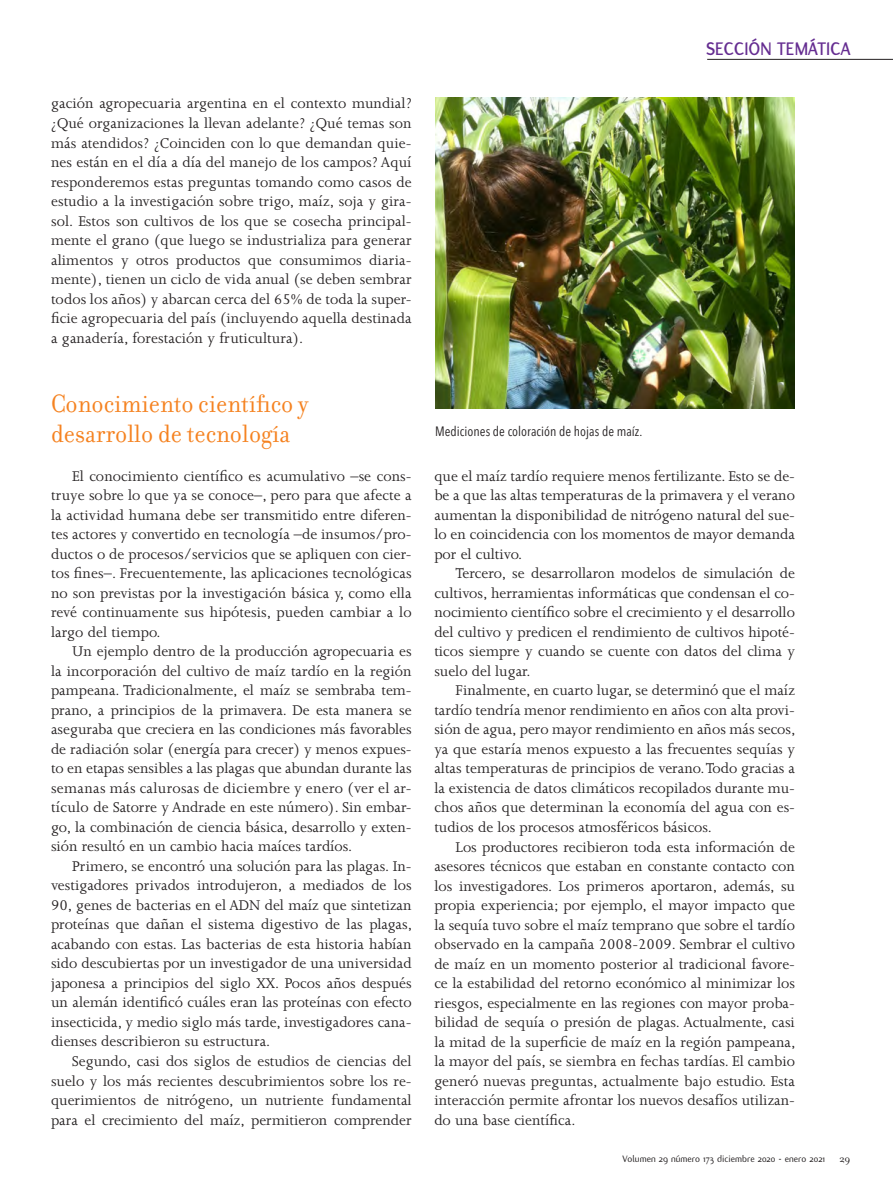
<style>
.page{position:relative;width:893px;height:1191px;background:#fff}
.page>*{position:absolute;margin:0;border:0;box-sizing:border-box;transform-origin:0 0}
._1_línea_Subtítulos{font:27px/30px "Filosofia";color:#f58220;scale:.95 1}
.t1{font:700 19.5px "Flux";letter-spacing:.01em;color:#652d91;scale:.95 1}
.Txt_gral{font:16.2px/19.5px "Joanna MT Std";color:#231f20;text-align:justify}
.Epígrafes{font:condensed 13.5px "Avenir Next LT Pro";letter-spacing:.005em;color:#231f20}
.t2{font:11.25px "Filosofia";color:#231f20}
.t3{font:10.2px "Flux";color:#231f20}
.s1{font-family:"Joanna"}
</style>
<div class="page">
<hr style="left:707px;top:59px;width:186px;height:1px;background:#231f20">
<img style="left:435px;top:98px;width:360px;height:310px">
<p class="Txt_gral" style="left:51px;top:94px;width:362px">gación agropecuaria argentina en el contexto mundial? ¿Qué organizaciones la llevan adelante? ¿Qué temas son más atendidos? ¿Coinciden con lo que demandan quie&shy;nes están en el día a día del manejo de los campos? Aquí responderemos estas preguntas tomando como casos de estudio a la investigación sobre trigo, maíz, soja y gira&shy;sol. Estos son cultivos de los que se cosecha principal&shy;mente el grano (que luego se industrializa para generar alimentos y otros productos que consumimos diaria&shy;mente), tienen un ciclo de vida anual (se deben sembrar todos los años) y abarcan cerca del 65% de toda la super&shy;ficie agropecuaria del país (incluyendo aquella destinada a ganadería, forestación y fruticultura).</p>
<p class="_1_línea_Subtítulos" style="left:51px;top:388px;width:273px">Conocimiento científico y desarrollo de tecnología</p>
<p class="Txt_gral" style="left:51px;top:466px;width:362px;text-indent:21px">El conocimiento científico es acumulativo –se cons&shy;truye sobre lo que ya se conoce–, pero para que afecte a la actividad humana debe ser transmitido entre diferen&shy;tes actores y convertido en tecnología –de insumos/pro&shy;ductos o de procesos/servicios que se apliquen con cier&shy;tos fines–. Frecuentemente, las aplicaciones tecnológicas no son previstas por la investigación básica y, como ella revé continuamente sus hipótesis, pueden cambiar a lo largo del tiempo.</p>
<p class="Txt_gral" style="left:51px;top:642px;width:362px;text-indent:21px">Un ejemplo dentro de la producción agropecuaria es la incorporación del cultivo de maíz tardío en la región pampeana. Tradicionalmente, el maíz se sembraba tem&shy;prano, a principios de la primavera. De esta manera se aseguraba que creciera en las condiciones más favorables de radiación solar (energía para crecer) y menos expues&shy;to en etapas sensibles a las plagas que abundan durante las semanas más calurosas de diciembre y enero (ver el ar&shy;tículo de Satorre y Andrade en este número). Sin embar&shy;go, la combinación de ciencia básica, desarrollo y exten&shy;sión resultó en un cambio hacia maíces tardíos.</p>
<p class="Txt_gral" style="left:51px;top:856px;width:363px;text-indent:21px">Primero, se encontró una solución para las plagas. In&shy;vestigadores privados introdujeron, a mediados de los 90, genes de bacterias en el ADN del maíz que sintetizan proteínas que dañan el sistema digestivo de las plagas, acabando con estas. Las bacterias de esta historia habían sido descubiertas por un investigador de una universidad japonesa a principios del siglo XX. Pocos años después un alemán identificó cuáles eran las proteínas con efecto insecticida, y medio siglo más tarde, investigadores cana&shy;dienses describieron su estructura.</p>
<p class="Txt_gral" style="left:51px;top:1051px;width:362px;text-indent:21px">Segundo, casi dos siglos de estudios de ciencias del suelo y los más recientes descubrimientos sobre los re&shy;querimientos de nitrógeno, un nutriente fundamental para el crecimiento del maíz, permitieron comprender</p>
<p class="t1" style="left:706px;top:38px;width:153px">SECCIÓN TEMÁTICA</p>
<p class="Epígrafes" style="left:435px;top:423px;width:209px">Mediciones de coloración de hojas de maíz.</p>
<p class="Txt_gral" style="left:434px;top:466px;width:362px">que el maíz tardío requiere menos fertilizante. Esto se de&shy;be a que las altas temperaturas de la primavera y el verano aumentan la disponibilidad de nitrógeno natural del sue&shy;lo en coincidencia con los momentos de mayor demanda por el cultivo.</p>
<p class="Txt_gral" style="left:434px;top:564px;width:362px;text-indent:21px">Tercero, se desarrollaron modelos de simulación de cultivos, herramientas informáticas que condensan el co&shy;nocimiento científico sobre el crecimiento y el desarrollo del cultivo y predicen el rendimiento de cultivos hipoté&shy;ticos siempre y cuando se cuente con datos del clima y suelo del lugar.</p>
<p class="Txt_gral" style="left:434px;top:681px;width:363px;text-indent:21px">Finalmente, en cuarto lugar, se determinó que el maíz tardío tendría menor rendimiento en años con alta provi&shy;sión de agua, pero mayor rendimiento en años más secos, ya que estaría menos expuesto a las frecuentes sequías y altas temperaturas de principios de verano. Todo gracias a la existencia de datos climáticos recopilados durante mu&shy;chos años que determinan la economía del agua con es&shy;tudios de los procesos atmosféricos básicos.</p>
<p class="Txt_gral" style="left:434px;top:837px;width:363px;text-indent:21px">Los productores recibieron toda esta información de asesores técnicos que estaban en constante contacto con los investigadores. Los primeros aportaron, además, su propia experiencia; por ejemplo, el mayor impacto que la sequía tuvo sobre el ma<span class="s1">íz temprano que sobre el tardío observado en la campaña 2008</span>-2009. Sembrar el cultivo de maíz en un momento posterior al tradicional favore&shy;ce la estabilidad del retorno económico al minimizar los riesgos, especialmente en las regiones con mayor proba&shy;bilidad de sequía o presión de plagas. Actualmente, casi la mitad de la superficie de maíz en la región pampeana, la mayor del país, se siembra en fechas tardías. El cambio generó nuevas preguntas, actualmente bajo estudio. Esta interacción permite afrontar los nuevos desafíos utilizan&shy;do una base científica.</p>
<p class="t3" style="left:623px;top:1153px;width:204px">Volumen 29 número 173 diciembre 2020 - enero 2021</p>
<p class="t2" style="left:839px;top:1152px;width:13px">29</p>
</div>
